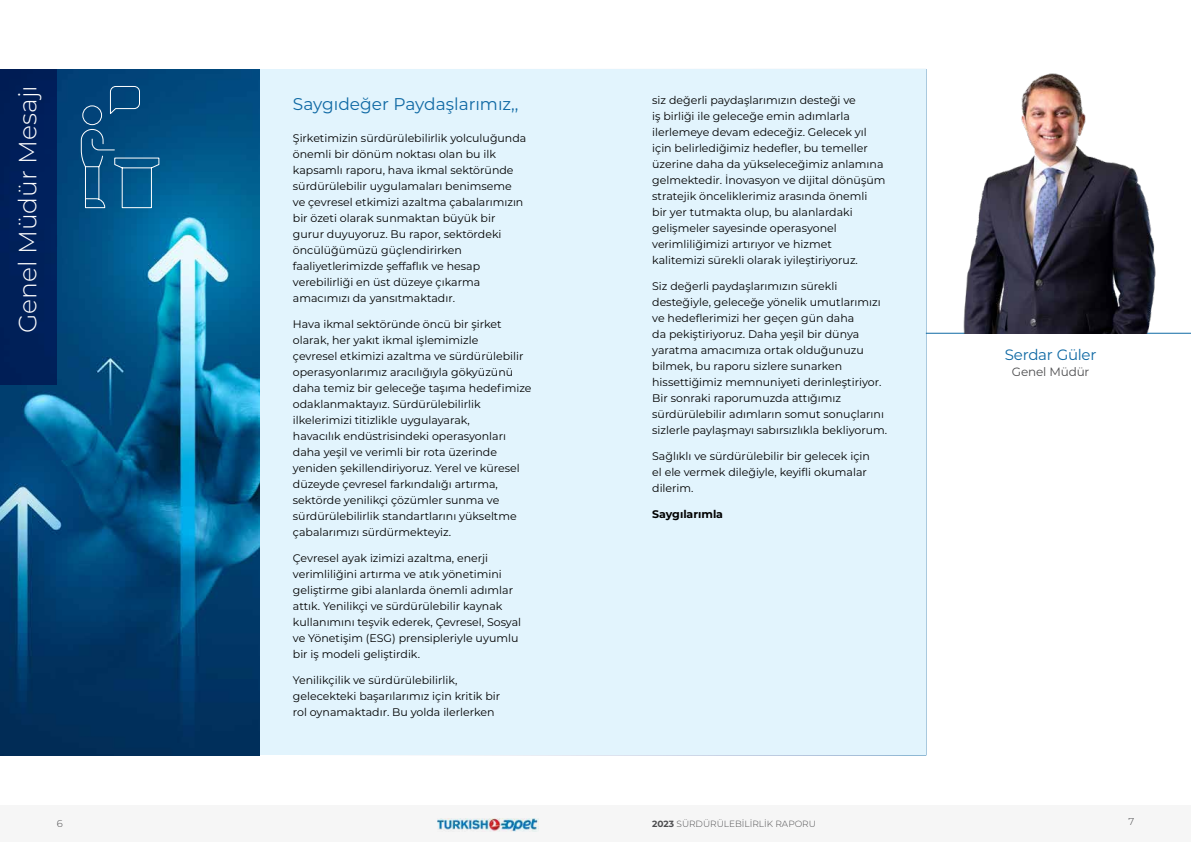
<style>
.page{position:relative;width:1191px;height:842px;background:#fff}
.page>*{position:absolute;margin:0;border:0;box-sizing:border-box;transform-origin:0 0}
.t1{font:300 25px "Montserrat";color:#fff}
.t2{font:17px "Montserrat";color:#0f69a4}
.t3{font:15px "Montserrat";letter-spacing:-.015em;color:#0f69a4}
.t4{font:12px "Montserrat";letter-spacing:-.015em;color:#4d4d4f}
.t5{font:11px/16px "Montserrat";color:#000}
.t6{font:700 11px "Montserrat";color:#000}
.t7{font:300 10px "Montserrat";color:#4d4d4f}
.t8{font:300 9px "Montserrat";color:#4d4d4f}
.s1{font-weight:700}
</style>
<div class="page">
<div style="left:0;top:805px;width:1190px;height:37px;background:#f6f6f6"></div>
<img style="left:438px;top:818px;width:100px;height:13px">
<div style="left:211px;top:69px;width:715px;height:686px;background:#e2f4fd"></div>
<img style="left:0;top:69px;width:260px;height:686px">
<div style="left:0;top:69px;width:57px;height:316px;background:#00205a"></div>
<svg style="left:81px;top:86px;width:78px;height:122px;background:#115889"></svg>
<hr style="left:926px;top:333px;width:265px;height:1px;background:#0f69a4">
<img style="left:950px;top:73px;width:218px;height:260px">
<h1 class="t1" style="left:11px;top:333px;width:250px;rotate:-90deg">Genel Müdür Mesajı</h1>
<h2 class="t2" style="left:293px;top:92px;width:227px">Saygıdeğer Paydaşlarımız,,</h2>
<p class="t5" style="left:293px;top:130px;width:235px">Şirketimizin sürdürülebilirlik yolculuğunda önemli bir dönüm noktası olan bu ilk kapsamlı raporu, hava ikmal sektöründe sürdürülebilir uygulamaları benimseme ve çevresel etkimizi azaltma çabalarımızın bir özeti olarak sunmaktan büyük bir gurur duyuyoruz. Bu rapor, sektördeki öncülüğümüzü güçlendirirken faaliyetlerimizde şeffaflık ve hesap verebilirliği en üst düzeye çıkarma amacımızı da yansıtmaktadır.</p>
<p class="t5" style="left:293px;top:316px;width:240px">Hava ikmal sektöründe öncü bir şirket olarak, her yakıt ikmal işlemimizle<br>çevresel etkimizi azaltma ve sürdürülebilir operasyonlarımız aracılığıyla gökyüzünü daha temiz bir geleceğe taşıma hedefimize odaklanmaktayız. Sürdürülebilirlik ilkelerimizi titizlikle uygulayarak,<br>havacılık endüstrisindeki operasyonları daha yeşil ve verimli bir rota üzerinde yeniden şekillendiriyoruz. Yerel ve küresel düzeyde çevresel farkındalığı artırma, sektörde yenilikçi çözümler sunma ve sürdürülebilirlik standartlarını yükseltme çabalarımızı sürdürmekteyiz.</p>
<p class="t5" style="left:293px;top:550px;width:230px">Çevresel ayak izimizi azaltma, enerji verimliliğini artırma ve atık yönetimini geliştirme gibi alanlarda önemli adımlar attık. Yenilikçi ve sürdürülebilir kaynak kullanımını teşvik ederek, Çevresel, Sosyal ve Yönetişim (ESG) prensipleriyle uyumlu bir iş modeli geliştirdik.</p>
<p class="t5" style="left:293px;top:672px;width:209px">Yenilikçilik ve sürdürülebilirlik, gelecekteki başarılarımız için kritik bir rol oynamaktadır. Bu yolda ilerlerken</p>
<p class="t5" style="left:652px;top:92px;width:235px">siz değerli paydaşlarımızın desteği ve<br>iş birliği ile geleceğe emin adımlarla ilerlemeye devam edeceğiz. Gelecek yıl için belirlediğimiz hedefler, bu temeller üzerine daha da yükseleceğimiz anlamına gelmektedir. İnovasyon ve dijital dönüşüm stratejik önceliklerimiz arasında önemli<br>bir yer tutmakta olup, bu alanlardaki gelişmeler sayesinde operasyonel verimliliğimizi artırıyor ve hizmet kalitemizi sürekli olarak iyileştiriyoruz.</p>
<p class="t5" style="left:652px;top:278px;width:236px">Siz değerli paydaşlarımızın sürekli desteğiyle, geleceğe yönelik umutlarımızı ve hedeflerimizi her geçen gün daha<br>da pekiştiriyoruz. Daha yeşil bir dünya yaratma amacımıza ortak olduğunuzu bilmek, bu raporu sizlere sunarken hissettiğimiz memnuniyeti derinleştiriyor.<br>Bir sonraki raporumuzda attığımız sürdürülebilir adımların somut sonuçlarını sizlerle paylaşmayı sabırsızlıkla bekliyorum.</p>
<p class="t5" style="left:652px;top:448px;width:219px">Sağlıklı ve sürdürülebilir bir gelecek için el ele vermek dileğiyle, keyifli okumalar dilerim.</p>
<p class="t6" style="left:652px;top:506px;width:72px">Saygılarımla</p>
<h3 class="t3" style="left:1004px;top:344px;width:93px">Serdar Güler</h3>
<p class="t4" style="left:1011px;top:363px;width:79px">Genel Müdür</p>
<p class="t7" style="left:57px;top:817px;width:8px">6</p>
<p class="t8" style="left:652px;top:818px;width:165px"><span class="s1">2023</span> SÜRDÜRÜLEBİLİRLİK RAPORU</p>
<p class="t7" style="left:1128px;top:815px;width:7px">7</p>
</div>
